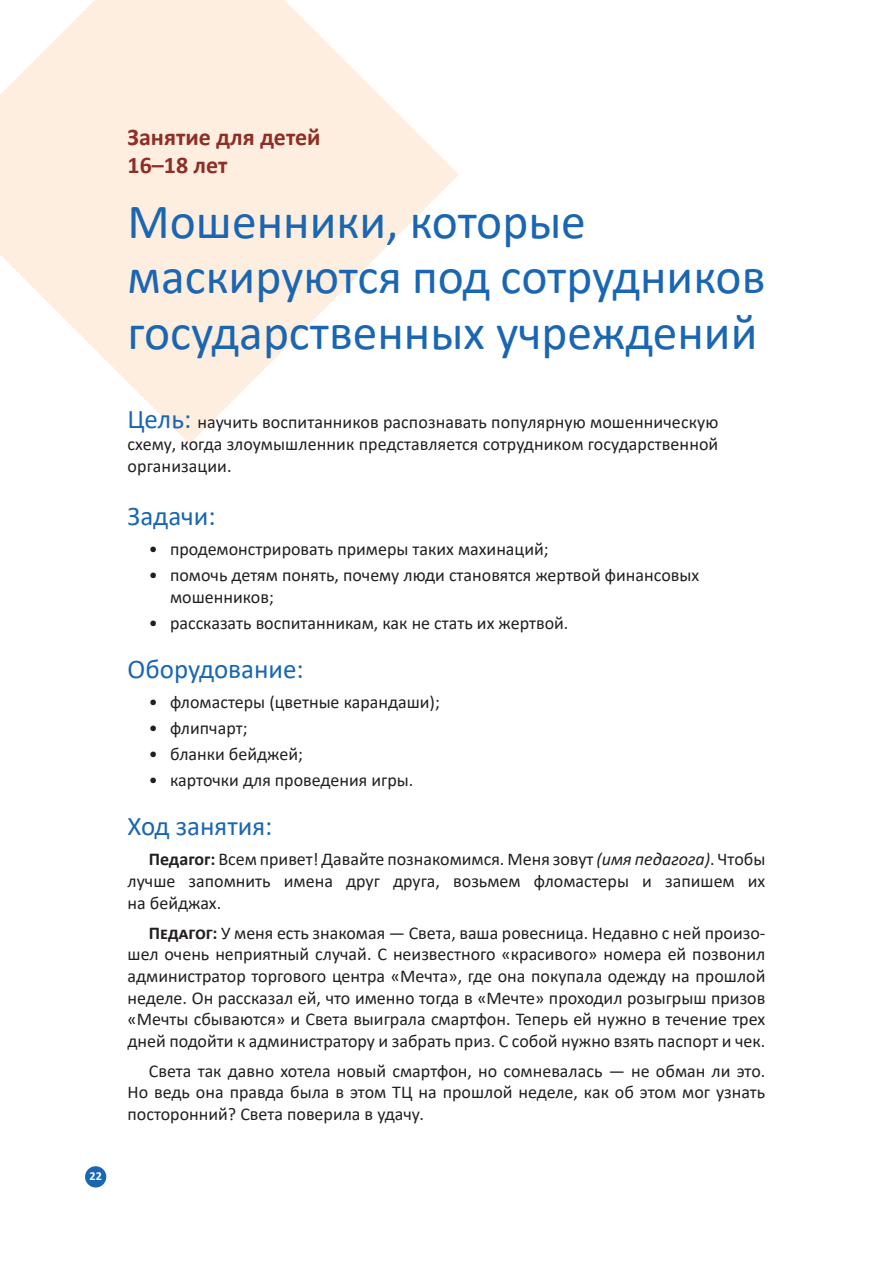
<style>
.page{position:relative;width:893px;height:1263px;background:#fff}
.page>*{position:absolute;margin:0;border:0;box-sizing:border-box;transform-origin:0 0}
.t1{font:49.5px/55.5px "Calibri";color:#1a66b2}
.t2{font:27px "Calibri";color:#1a66b2}
.t3{font:700 24px/28.8px "Calibri";color:#8e2e26}
.t4{font:18px/21.6px "Calibri";color:#231f20;text-align:justify}
.t5{font:700 12.15px "Calibri";color:#fff}
.s1{font-size:27px;color:#1a66b2}
.s2{font-weight:700}
.s3{font-style:italic}
</style>
<div class="page">
<div style="left:85px;top:1166px;width:21px;height:21px;background:#1a66b2;border-radius:50%"></div>
<svg style="left:0;top:176px;width:190px;height:267px"></svg>
<svg style="left:191px;top:174px;width:268px;height:268px"></svg>
<svg style="left:190px;top:0;width:268px;height:174px"></svg>
<svg style="left:0;top:0;width:190px;height:175px;background:#fef0e3"></svg>
<p class="t5" style="left:90px;top:1168px;width:14px">22</p>
<h3 class="t3" style="left:128px;top:122px;width:195px">Занятие для детей<br>16–18 лет</h3>
<h1 class="t1" style="left:128px;top:192px;width:639px">Мошенники, которые маскируются под сотрудников государственных учреждений</h1>
<p class="t4" style="left:128px;top:411px;width:592px"><span class="s1">Цель:</span> научить воспитанников распознавать популярную мошенническую схему, когда злоумышленник представляется сотрудником государственной организации.</p>
<h2 class="t2" style="left:128px;top:498px;width:90px">Задачи:</h2>
<p class="t4" style="left:149px;top:538px;width:401px">• продемонстрировать примеры таких махинаций;</p>
<p class="t4" style="left:170px;top:564px;width:531px;text-indent:-21px">• помочь детям понять, почему люди становятся жертвой финансовых мошенников;</p>
<p class="t4" style="left:149px;top:611px;width:421px">• рассказать воспитанникам, как не стать их жертвой.</p>
<h2 class="t2" style="left:128px;top:650px;width:178px">Оборудование:</h2>
<p class="t4" style="left:149px;top:691px;width:293px">• фломастеры (цветные карандаши);</p>
<p class="t4" style="left:149px;top:717px;width:100px">• флипчарт;</p>
<p class="t4" style="left:149px;top:743px;width:156px">• бланки бейджей;</p>
<p class="t4" style="left:149px;top:769px;width:266px">• карточки для проведения игры.</p>
<h2 class="t2" style="left:128px;top:807px;width:146px">Ход занятия:</h2>
<p class="t4" style="left:128px;top:848px;width:639px;text-indent:21px"><span class="s2">Педагог:</span> Всем привет! Давайте познакомимся. Меня зовут <span class="s3">(имя педагога)</span>. Чтобы лучше запомнить имена друг друга, возьмем фломастеры и запишем их на бейджах.</p>
<p class="t4" style="left:128px;top:921px;width:639px;text-indent:21px"><span class="s2">Педагог:</span> У меня есть знакомая — Света, ваша ровесница. Недавно с ней произо&shy;шел очень неприятный случай. С неизвестного «красивого» номера ей позвонил администратор торгового центра «Мечта», где она покупала одежду на прошлой неделе. Он рассказал ей, что именно тогда в «Мечте» проходил розыгрыш призов «Мечты сбываются» и Света выиграла смартфон. Теперь ей нужно в течение трех дней подойти к администратору и забрать приз. С собой нужно взять паспорт и чек.</p>
<p class="t4" style="left:128px;top:1059px;width:639px;text-indent:21px">Света так давно хотела новый смартфон, но сомневалась — не обман ли это.<br>Но ведь она правда была в этом ТЦ на прошлой неделе, как об этом мог узнать посторонний? Света поверила в удачу.</p>
</div>
